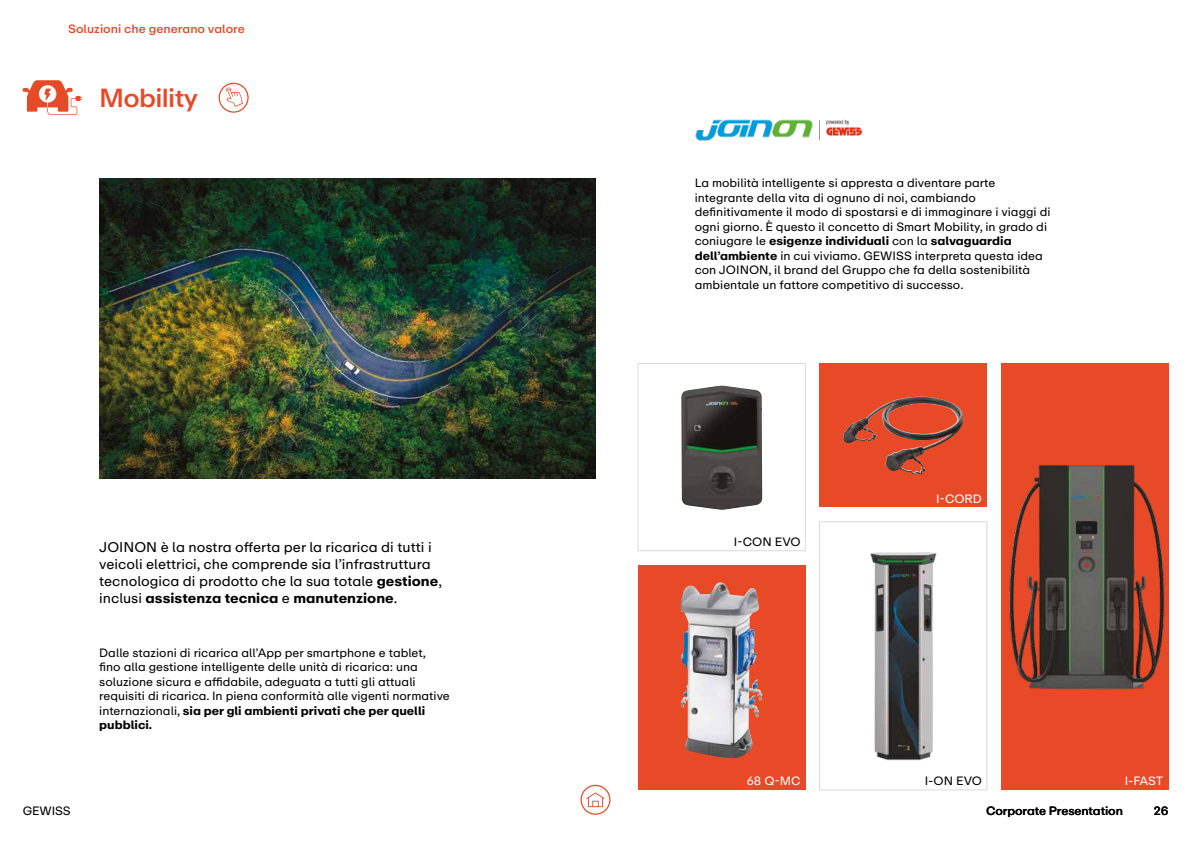
<style>
.page{position:relative;width:1191px;height:842px;background:#fff}
.page>*{position:absolute;margin:0;border:0;box-sizing:border-box;transform-origin:0 0}
.t1{font:500 26px "ABC Repro";color:#e84926}
.t2{font:14px/17px "ABC Repro";color:#000}
.t3{font:12px/14.5px "ABC Repro";color:#000}
.t4{font:500 12px "ABC Repro";color:#e84926}
.t5{font:500 12px "ABC Repro";letter-spacing:-.01em;color:#000}
.t6{font:12px "ABC Repro";letter-spacing:-.01em;color:#fff}
.s1{font-weight:700}
</style>
<div class="page">
<svg style="left:23px;top:80px;width:59px;height:35px"></svg>
<img style="left:99px;top:178px;width:496px;height:300px">
<img style="left:695px;top:120px;width:167px;height:21px">
<div style="left:1001px;top:363px;width:167px;height:427px;background:#e84926"></div>
<div style="left:638px;top:565px;width:167px;height:225px;background:#e84926"></div>
<div style="left:819px;top:521px;width:168px;height:269px;border:1px solid #dadada"></div>
<div style="left:819px;top:363px;width:167px;height:144px;background:#e84926"></div>
<div style="left:637px;top:363px;width:169px;height:188px;background:#fff;border:1px solid #dadada"></div>
<img style="left:680px;top:583px;width:74px;height:176px">
<img style="left:843px;top:397px;width:69px;height:46px">
<img style="left:1009px;top:462px;width:160px;height:230px">
<img style="left:681px;top:386px;width:81px;height:124px">
<img style="left:870px;top:552px;width:67px;height:209px">
<svg style="left:219px;top:83px;width:30px;height:30px"></svg>
<svg style="left:580px;top:785px;width:30px;height:30px"></svg>
<p class="t4" style="left:68px;top:21px;width:178px">Soluzioni che generano valore</p>
<h1 class="t1" style="left:99px;top:81px;width:100px">Mobility</h1>
<p class="t2" style="left:99px;top:539px;width:344px">JOINON è la nostra offerta per la ricarica di tutti i veicoli elettrici, che comprende sia l’infrastruttura tecnologica di prodotto che la sua totale <span class="s1">gestione</span>, inclusi <span class="s1">assistenza tecnica</span> e <span class="s1">manutenzione</span>.</p>
<p class="t3" style="left:99px;top:645px;width:352px">Dalle stazioni di ricarica all’App per smartphone e tablet, fino alla gestione intelligente delle unità di ricarica: una soluzione sicura e affidabile, adeguata a tutti gli attuali requisiti di ricarica. In piena conformità alle vigenti normative internazionali, <span class="s1">sia per gli ambienti privati che per quelli pubblici.</span></p>
<p class="t3" style="left:23px;top:803px;width:50px">GEWISS</p>
<p class="t3" style="left:694px;top:176px;width:357px">La mobilità intelligente si appresta a diventare parte integrante della vita di ognuno di noi, cambiando definitivamente il modo di spostarsi e di immaginare i viaggi di ogni giorno. È questo il concetto di Smart Mobility, in grado di coniugare le <span class="s1">esigenze individuali</span> con la <span class="s1">salvaguardia dell’ambiente</span> in cui viviamo. GEWISS interpreta questa idea con JOINON, il brand del Gruppo che fa della sostenibilità ambientale un fattore competitivo di successo.</p>
<p class="t3" style="left:734px;top:535px;width:68px">I-CON EVO</p>
<p class="t6" style="left:936px;top:491px;width:47px">I-CORD</p>
<p class="t6" style="left:747px;top:773px;width:55px">68 Q-MC</p>
<p class="t3" style="left:925px;top:774px;width:59px">I-ON EVO</p>
<p class="t6" style="left:1124px;top:773px;width:40px">I-FAST</p>
<p class="t5" style="left:986px;top:803px;width:138px">Corporate Presentation</p>
<p class="t5" style="left:1153px;top:803px;width:16px">26</p>
</div>
